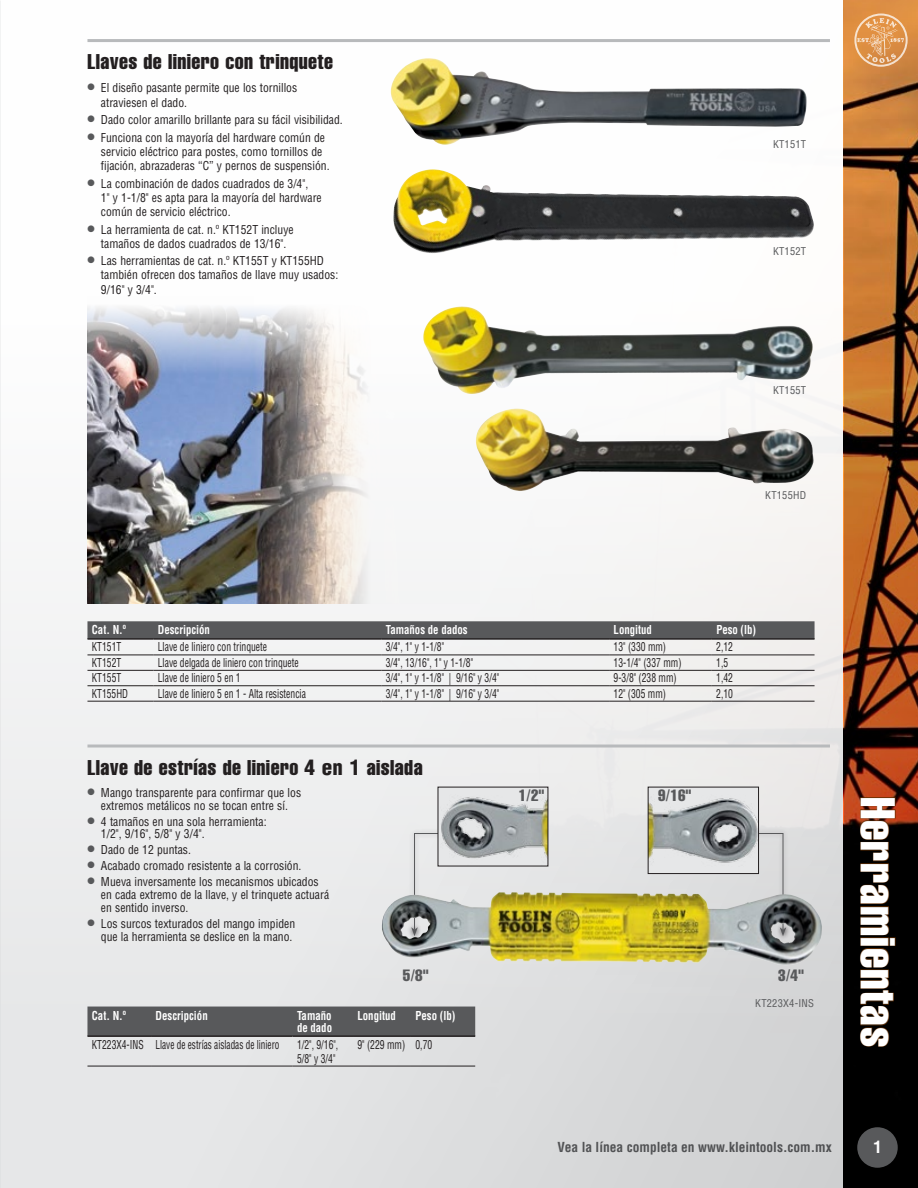
<style>
.page{position:relative;width:918px;height:1188px;background:#fff}
.page>*{position:absolute;margin:0;border:0;box-sizing:border-box;transform-origin:0 0}
.t1{font:48px "Helvetica LT Std Comp";letter-spacing:.02em;color:#fff}
.t2{font:21px "Helvetica LT Std Comp";letter-spacing:.02em;color:#231f20}
.t3{font:700 condensed 16.5px "Helvetica LT Std";color:#fff}
.t4{font:16.05px "Helvetica LT Std Comp";color:#58595b}
.t5{font:700 condensed 13.5px "Helvetica LT Std";color:#58595b}
.t6{font:condensed 12px/14.2px "Helvetica LT Std";color:#231f20}
.t7{font:condensed 12px/14.2px "Helvetica LT Std";color:#231f20;scale:.8 1}
.t8{font:700 condensed 12px/12px "Helvetica LT Std";color:#fff;scale:.9 1}
.t9{font:condensed 10.5px "Helvetica LT Std";letter-spacing:.02em;color:#58595b}
.s1{font-size:21.9px;color:#58595b}
.s2{font-family:"Helvetica LT Std";font-weight:900;font-stretch:condensed}
</style>
<div class="page">
<img style="left:1px;top:0;width:843px;height:1188px">
<svg style="left:844px;top:0;width:74px;height:1188px"></svg>
<div style="left:857px;top:1127px;width:41px;height:41px;background:#58595b;border-radius:50%"></div>
<svg style="left:854px;top:14px;width:54px;height:53px"></svg>
<img style="left:87px;top:297px;width:393px;height:307px">
<hr style="left:0;top:0;width:1px;height:1188px;background:#808285">
<img style="left:393px;top:170px;width:422px;height:86px">
<hr style="left:87px;top:39px;width:743px;height:3px;background:#b8babc">
<img style="left:391px;top:58px;width:416px;height:87px">
<img style="left:493px;top:409px;width:22px;height:7px">
<img style="left:440px;top:307px;width:21px;height:6px">
<div style="left:87px;top:621px;width:728px;height:17px;background:#58595b"></div>
<hr style="left:87px;top:638px;width:66px;height:2px;background:#231f20">
<hr style="left:153px;top:638px;width:228px;height:2px;background:#231f20">
<hr style="left:381px;top:638px;width:228px;height:2px;background:#231f20">
<hr style="left:609px;top:638px;width:103px;height:2px;background:#231f20">
<hr style="left:712px;top:638px;width:103px;height:2px;background:#231f20">
<hr style="left:87px;top:655px;width:66px;height:1px;background:#231f20">
<hr style="left:153px;top:655px;width:228px;height:1px;background:#231f20">
<hr style="left:381px;top:655px;width:228px;height:1px;background:#231f20">
<hr style="left:609px;top:655px;width:103px;height:1px;background:#231f20">
<hr style="left:712px;top:655px;width:103px;height:1px;background:#231f20">
<hr style="left:87px;top:670px;width:66px;height:1px;background:#231f20">
<hr style="left:153px;top:670px;width:228px;height:1px;background:#231f20">
<hr style="left:381px;top:670px;width:228px;height:1px;background:#231f20">
<hr style="left:609px;top:670px;width:103px;height:1px;background:#231f20">
<hr style="left:712px;top:670px;width:103px;height:1px;background:#231f20">
<hr style="left:87px;top:685px;width:66px;height:1px;background:#231f20">
<hr style="left:153px;top:685px;width:228px;height:1px;background:#231f20">
<hr style="left:381px;top:685px;width:228px;height:1px;background:#231f20">
<hr style="left:609px;top:685px;width:103px;height:1px;background:#231f20">
<hr style="left:712px;top:685px;width:103px;height:1px;background:#231f20">
<hr style="left:87px;top:701px;width:66px;height:1px;background:#231f20">
<hr style="left:153px;top:701px;width:228px;height:1px;background:#231f20">
<hr style="left:381px;top:701px;width:228px;height:1px;background:#231f20">
<hr style="left:609px;top:701px;width:103px;height:1px;background:#231f20">
<hr style="left:712px;top:701px;width:103px;height:1px;background:#231f20">
<svg style="left:860px;top:797px;width:36px;height:250px"></svg>
<hr style="left:87px;top:745px;width:743px;height:3px;background:#b8babc">
<div style="left:87px;top:1007px;width:388px;height:28px;background:#58595b"></div>
<hr style="left:87px;top:1035px;width:64px;height:2px;background:#231f20">
<hr style="left:151px;top:1035px;width:142px;height:2px;background:#231f20">
<hr style="left:293px;top:1035px;width:60px;height:2px;background:#231f20">
<hr style="left:353px;top:1035px;width:58px;height:2px;background:#231f20">
<hr style="left:411px;top:1035px;width:64px;height:2px;background:#231f20">
<hr style="left:87px;top:1066px;width:64px;height:1px;background:#231f20">
<hr style="left:151px;top:1066px;width:142px;height:1px;background:#231f20">
<hr style="left:293px;top:1066px;width:60px;height:1px;background:#231f20">
<hr style="left:353px;top:1066px;width:58px;height:1px;background:#231f20">
<hr style="left:411px;top:1066px;width:64px;height:1px;background:#231f20">
<div style="left:407px;top:828px;width:43px;height:113px;background:#e6e6e7"></div>
<svg style="left:414px;top:833px;width:33px;height:59px"></svg>
<div style="left:747px;top:828px;width:44px;height:113px;background:#d8d9d9"></div>
<svg style="left:751px;top:833px;width:33px;height:59px"></svg>
<img style="left:650px;top:789px;width:107px;height:83px">
<div style="left:648px;top:787px;width:111px;height:87px;border:1px solid #231f20"></div>
<img style="left:382px;top:892px;width:442px;height:76px">
<img style="left:441px;top:789px;width:105px;height:75px">
<h2 class="t2" style="left:87px;top:48px;width:247px">Llaves de liniero con trinquete</h2>
<p class="t6" style="left:101px;top:81px;width:198px;text-indent:-14px"><span class="s1">•</span> El diseño pasante permite que los tornillos atraviesen el dado.</p>
<p class="t6" style="left:87px;top:112px;width:257px"><span class="s1">•</span> Dado color amarillo brillante para su fácil visibilidad.</p>
<p class="t6" style="left:101px;top:130px;width:230px;text-indent:-14px"><span class="s1">•</span> Funciona con la mayoría del hardware común de servicio eléctrico para postes, como tornillos de fijación, abrazaderas “C” y pernos de suspensión.</p>
<p class="t6" style="left:101px;top:176px;width:222px;text-indent:-14px"><span class="s1">•</span> La combinación de dados cuadrados de 3/4",<br>1" y 1-1/8" es apta para la mayoría del hardware común de servicio eléctrico.</p>
<p class="t6" style="left:87px;top:222px;width:208px;text-align:center"><span class="s1">•</span> La herramienta de cat. n.º KT152T incluye tamaños de dados cuadrados de 13/16".</p>
<p class="t6" style="left:101px;top:254px;width:239px;text-indent:-14px"><span class="s1">•</span> Las herramientas de cat. n.º KT155T y KT155HD también ofrecen dos tamaños de llave muy usados:<br>9/16" y 3/4".</p>
<p class="t9" style="left:773px;top:137px;width:35px">KT151T</p>
<p class="t9" style="left:773px;top:245px;width:35px">KT152T</p>
<p class="t9" style="left:773px;top:384px;width:35px">KT155T</p>
<p class="t9" style="left:765px;top:489px;width:42px">KT155HD</p>
<p class="t8" style="left:92px;top:624px;width:39px">Cat. N.º</p>
<p class="t8" style="left:158px;top:624px;width:59px">Descripción</p>
<p class="t8" style="left:386px;top:624px;width:93px">Tamaños de dados</p>
<p class="t8" style="left:614px;top:624px;width:44px">Longitud</p>
<p class="t8" style="left:716px;top:624px;width:46px">Peso (lb)</p>
<p class="t7" style="left:92px;top:640px;width:38px">KT151T</p>
<p class="t7" style="left:158px;top:640px;width:138px">Llave de liniero con trinquete</p>
<p class="t7" style="left:386px;top:640px;width:74px">3/4", 1" y 1-1/8"</p>
<p class="t7" style="left:614px;top:640px;width:67px">13" (330 mm)</p>
<p class="t7" style="left:716px;top:640px;width:22px">2,12</p>
<p class="t7" style="left:92px;top:655px;width:38px">KT152T</p>
<p class="t7" style="left:158px;top:655px;width:178px">Llave delgada de liniero con trinquete</p>
<p class="t7" style="left:386px;top:655px;width:111px">3/4", 13/16", 1" y 1-1/8"</p>
<p class="t7" style="left:614px;top:655px;width:86px">13-1/4" (337 mm)</p>
<p class="t7" style="left:716px;top:655px;width:16px">1,5</p>
<p class="t7" style="left:92px;top:671px;width:38px">KT155T</p>
<p class="t7" style="left:158px;top:671px;width:105px">Llave de liniero 5 en 1</p>
<p class="t7" style="left:386px;top:671px;width:143px">3/4", 1" y 1-1/8" | 9/16" y 3/4"</p>
<p class="t7" style="left:614px;top:671px;width:80px">9-3/8" (238 mm)</p>
<p class="t7" style="left:716px;top:671px;width:23px">1,42</p>
<p class="t7" style="left:92px;top:686px;width:47px">KT155HD</p>
<p class="t7" style="left:158px;top:686px;width:187px">Llave de liniero 5 en 1 - Alta resistencia</p>
<p class="t7" style="left:386px;top:686px;width:143px">3/4", 1" y 1-1/8" | 9/16" y 3/4"</p>
<p class="t7" style="left:614px;top:686px;width:67px">12" (305 mm)</p>
<p class="t7" style="left:716px;top:686px;width:23px">2,10</p>
<h2 class="t2" style="left:87px;top:754px;width:337px">Llave de estrías de liniero <span class="s2">4 en 1</span> aislada</h2>
<p class="t6" style="left:87px;top:786px;width:215px;line-height:12.8px;text-align:center"><span class="s1">•</span> Mango transparente para confirmar que los extremos metálicos no se tocan entre sí.</p>
<p class="t6" style="left:101px;top:815px;width:167px;line-height:12.8px;text-indent:-14px"><span class="s1">•</span> 4 tamaños en una sola herramienta:<br>1/2", 9/16", 5/8" y 3/4".</p>
<p class="t6" style="left:87px;top:843px;width:105px"><span class="s1">•</span> Dado de 12 puntas.</p>
<p class="t6" style="left:87px;top:859px;width:216px"><span class="s1">•</span> Acabado cromado resistente a la corrosión.</p>
<p class="t6" style="left:101px;top:875px;width:230px;line-height:12.8px;text-indent:-14px"><span class="s1">•</span> Mueva inversamente los mecanismos ubicados en cada extremo de la llave, y el trinquete actuará en sentido inverso.</p>
<p class="t6" style="left:87px;top:917px;width:209px;line-height:12.8px;text-align:right"><span class="s1">•</span> Los surcos texturados del mango impiden que la herramienta se deslice en la mano.</p>
<h3 class="t4" style="left:403px;top:965px;width:27px">5/8"</h3>
<p class="t8" style="left:92px;top:1009px;width:39px">Cat. N.º</p>
<p class="t8" style="left:156px;top:1009px;width:59px">Descripción</p>
<p class="t8" style="left:297px;top:1009px;width:40px">Tamaño de dado</p>
<p class="t8" style="left:358px;top:1009px;width:44px">Longitud</p>
<p class="t8" style="left:415px;top:1009px;width:46px">Peso (lb)</p>
<p class="t7" style="left:92px;top:1037px;width:236px">KT223X4-INS Llave de estrías aisladas de liniero</p>
<p class="t7" style="left:297px;top:1037px;width:53px">1/2", 9/16",<br>5/8" y 3/4"</p>
<p class="t7" style="left:358px;top:1037px;width:95px">9" (229 mm) 0,70</p>
<h3 class="t4" style="left:519px;top:786px;width:27px">1/2"</h3>
<h3 class="t4" style="left:658px;top:786px;width:35px">9/16"</h3>
<h3 class="t4" style="left:778px;top:965px;width:27px">3/4"</h3>
<p class="t9" style="left:755px;top:996px;width:60px">KT223X4-INS</p>
<h1 class="t1" style="left:908px;top:797px;width:252px;rotate:90deg">Herramientas</h1>
<p class="t5" style="left:558px;top:1139px;width:276px">Vea la línea completa en www.kleintools.com.mx</p>
<h3 class="t3" style="left:873px;top:1137px;width:10px">1</h3>
</div>
